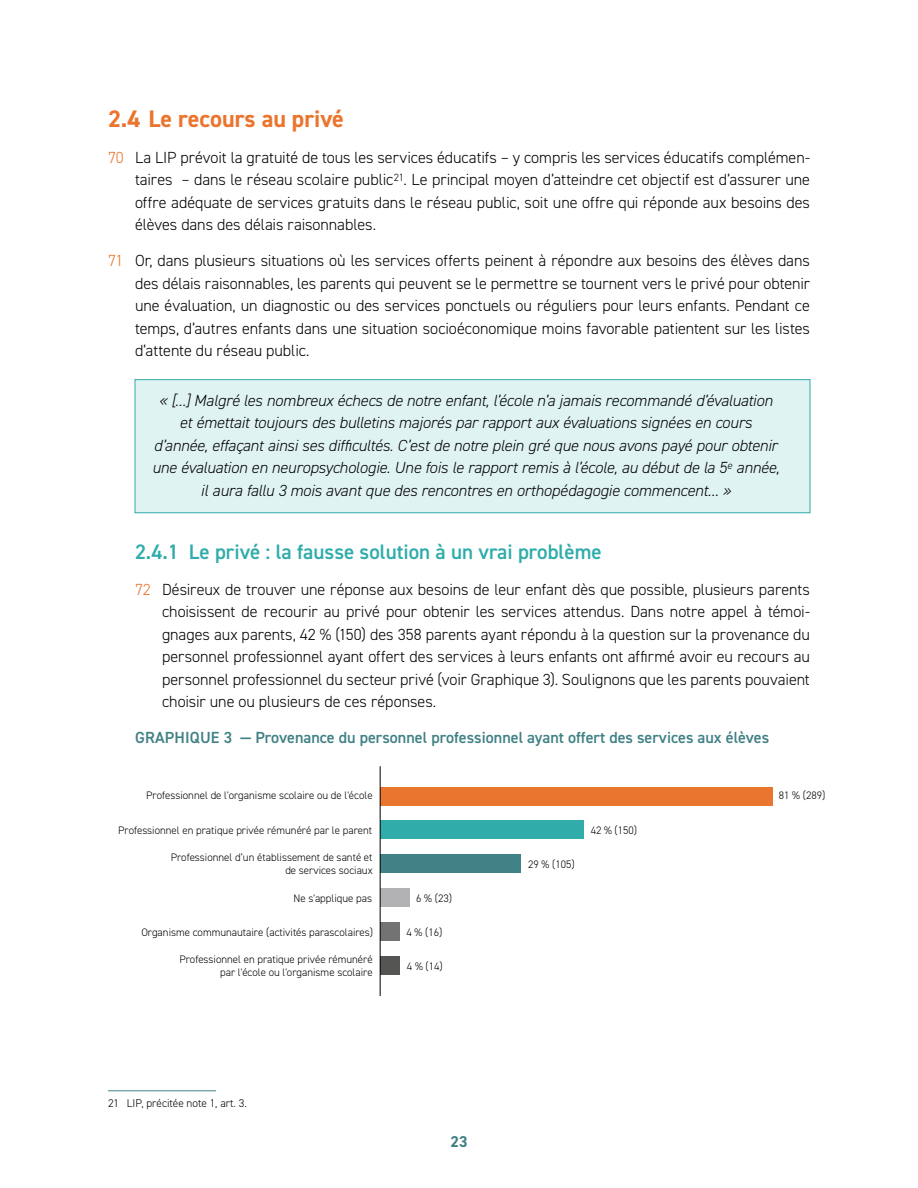
<style>
.page{position:relative;width:918px;height:1188px;background:#fff}
.page>*{position:absolute;margin:0;border:0;box-sizing:border-box;transform-origin:0 0}
.H2___S-titre_orange{font:700 24px "DIN2014";color:#eb752e}
.H3___SS-titre_turquo{font:600 21px "DIN2014";color:#2facab}
.TXT___Courant___List{font:300 16.2px/22.5px "DIN2014";letter-spacing:-.005em;color:#000;text-align:justify}
.TXT___Encradre_bleu{font:italic 300 16.2px/22.5px "DIN2014";letter-spacing:-.01em;color:#000;text-align:center}
.H5___SSSS-titre___ta{font:600 16.2px "DIN2014";color:#408185}
.t1{font:700 15.75px "DIN2014";color:#408185}
.TXT___Note_de_bas_de{font:300 11.25px "DIN2014";color:#000}
.t2{font:300 10.95px/13px "DIN2014";color:#000;text-align:right}
.s1{color:#eb752e}
</style>
<div class="page">
<div style="left:135px;top:379px;width:675px;height:134px;background:#e0f3f3;border:1px solid #2facab"></div>
<div style="left:380px;top:956px;width:20px;height:19px;background:#555554"></div>
<div style="left:380px;top:922px;width:20px;height:19px;background:#737373"></div>
<div style="left:380px;top:888px;width:30px;height:19px;background:#b2b1b3"></div>
<div style="left:380px;top:855px;width:141px;height:18px;background:#418286"></div>
<div style="left:380px;top:821px;width:204px;height:18px;background:#30acab"></div>
<div style="left:380px;top:787px;width:393px;height:18px;background:#ea752e"></div>
<hr style="left:380px;top:766px;width:1px;height:230px;background:#000">
<hr style="left:108px;top:1090px;width:108px;height:1px;background:#408185">
<h2 class="H2___S-titre_orange" style="left:108px;top:102px;width:237px">2.4 Le recours au privé</h2>
<p class="TXT___Courant___List" style="left:135px;top:146px;width:677px;text-indent:-27px"><span class="s1">70</span> La LIP prévoit la gratuité de tous les services éducatifs – y compris les services éducatifs complémen&shy;taires – dans le réseau scolaire public<sup>21</sup>. Le principal moyen d’atteindre cet objectif est d’assurer une offre adéquate de services gratuits dans le réseau public, soit une offre qui réponde aux besoins des élèves dans des délais raisonnables.</p>
<p class="TXT___Courant___List" style="left:135px;top:249px;width:677px;text-indent:-27px"><span class="s1">71</span> Or, dans plusieurs situations où les services offerts peinent à répondre aux besoins des élèves dans des délais raisonnables, les parents qui peuvent se le permettre se tournent vers le privé pour obtenir une évaluation, un diagnostic ou des services ponctuels ou réguliers pour leurs enfants. Pendant ce temps, d’autres enfants dans une situation socioéconomique moins favorable patientent sur les listes d’attente du réseau public.</p>
<p class="TXT___Encradre_bleu" style="left:152px;top:389px;width:629px">« […] Malgré les nombreux échecs de notre enfant, l’école n’a jamais recommandé d’évaluation et émettait toujours des bulletins majorés par rapport aux évaluations signées en cours d’année, effaçant ainsi ses difficultés. C’est de notre plein gré que nous avons payé pour obtenir une évaluation en neuropsychologie. Une fois le rapport remis à l’école, au début de la 5<sup>e</sup> année, il aura fallu 3 mois avant que des rencontres en orthopédagogie commencent… »</p>
<h3 class="H3___SS-titre_turquo" style="left:135px;top:538px;width:468px">2.4.1 Le privé : la fausse solution à un vrai problème</h3>
<p class="TXT___Courant___List" style="left:162px;top:578px;width:650px;text-indent:-27px"><span class="s1">72</span> Désireux de trouver une réponse aux besoins de leur enfant dès que possible, plusieurs parents choisissent de recourir au privé pour obtenir les services attendus. Dans notre appel à témoi&shy;gnages aux parents, 42 % (150) des 358 parents ayant répondu à la question sur la provenance du personnel professionnel ayant offert des services à leurs enfants ont affirmé avoir eu recours au personnel professionnel du secteur privé (voir Graphique 3). Soulignons que les parents pouvaient choisir une ou plusieurs de ces réponses.</p>
<h5 class="H5___SSSS-titre___ta" style="left:135px;top:727px;width:636px">GRAPHIQUE 3 — Provenance du personnel professionnel ayant offert des services aux élèves</h5>
<p class="t2" style="left:146px;top:788px;width:228px">Professionnel de l'organisme scolaire ou de l'école</p>
<p class="t2" style="left:118px;top:824px;width:256px">Professionnel en pratique privée rémunéré par le parent</p>
<p class="t2" style="left:171px;top:851px;width:203px">Professionnel d’un établissement de santé et de services sociaux</p>
<p class="t2" style="left:293px;top:892px;width:80px">Ne s'applique pas</p>
<p class="t2" style="left:141px;top:926px;width:233px">Organisme communautaire (activités parascolaires)</p>
<p class="t2" style="left:179px;top:953px;width:195px">Professionnel en pratique privée rémunéré par l'école ou l'organisme scolaire</p>
<p class="t2" style="left:416px;top:892px;width:37px">6 % (23)</p>
<p class="t2" style="left:407px;top:926px;width:37px">4 % (16)</p>
<p class="t2" style="left:407px;top:960px;width:37px">4 % (14)</p>
<p class="TXT___Note_de_bas_de" style="left:108px;top:1096px;width:140px">21 LIP, précitée note 1, art. 3.</p>
<p class="t1" style="left:450px;top:1131px;width:19px">23</p>
<p class="t2" style="left:528px;top:858px;width:48px">29 % (105)</p>
<p class="t2" style="left:591px;top:823px;width:48px">42 % (150)</p>
<p class="t2" style="left:779px;top:789px;width:48px">81 % (289)</p>
</div>
